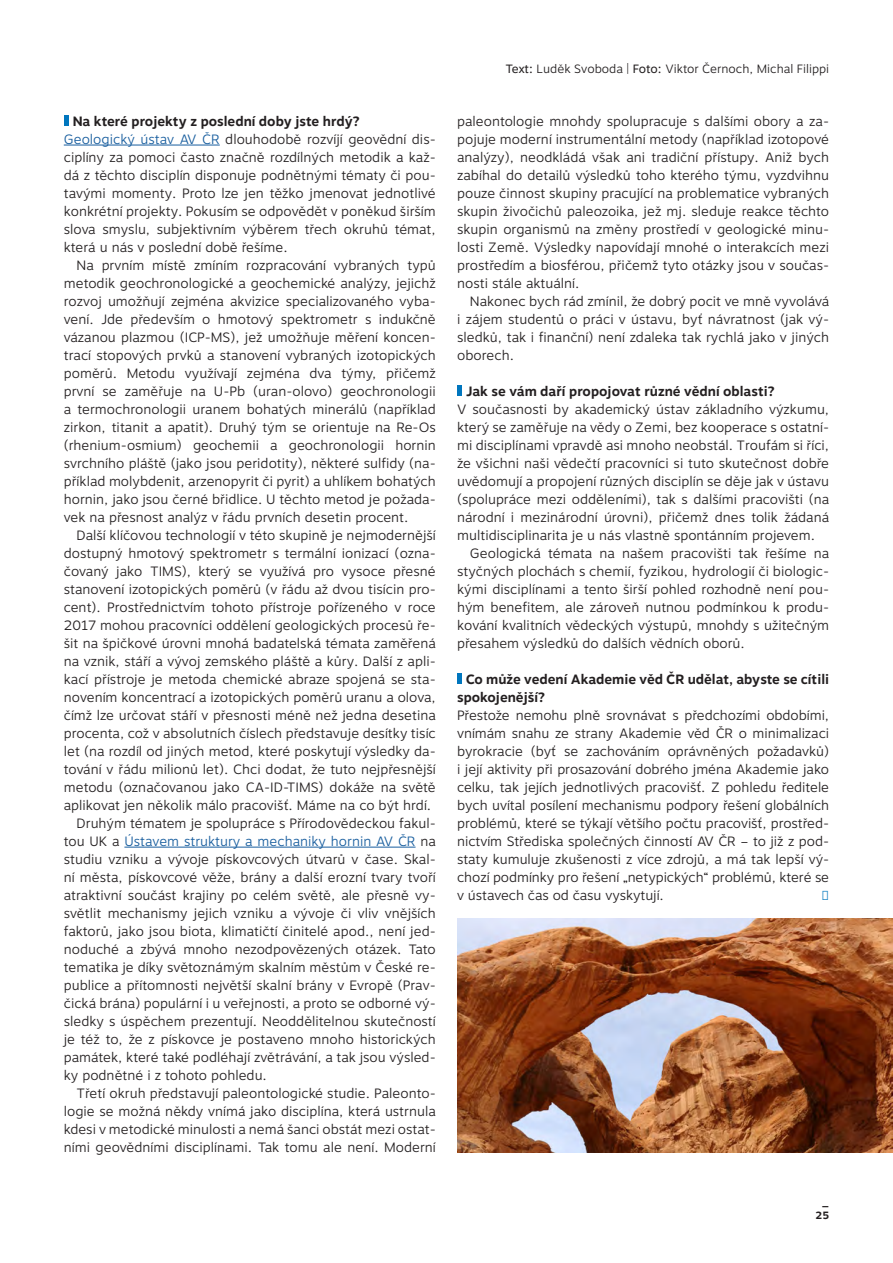
<style>
.page{position:relative;width:893px;height:1263px;background:#fff}
.page>*{position:absolute;margin:0;border:0;box-sizing:border-box;transform-origin:0 0}
.Otázka{font:300 13.5px/18px "Motiva Sans";color:#231f20;text-align:justify}
.Otázka-2{font:700 13.5px/18px "Motiva Sans";color:#231f20}
.t1{font:300 12px "Motiva Sans";color:#231f20}
.t2{font:700 10.5px/12.6px "Motiva Sans";color:#231f20;text-align:center}
.s1{color:#175d9e}
.s2{font-weight:400}
</style>
<div class="page">
<hr style="left:64px;top:145px;width:156px;height:1px;background:#175d9e">
<hr style="left:124px;top:847px;width:292px;height:1px;background:#175d9e">
<hr style="left:64px;top:115px;width:4px;height:11px;background:#0076be">
<div style="left:457px;top:385px;width:5px;height:11px;background:#0076be"></div>
<div style="left:457px;top:673px;width:5px;height:11px;background:#0076be"></div>
<img style="left:457px;top:918px;width:436px;height:234px">
<p class="Otázka-2" style="left:73px;top:113px;width:289px">Na které projekty z poslední doby jste hrdý?</p>
<p class="Otázka" style="left:64px;top:130px;width:374px"><span class="s1">Geologický ústav AV ČR</span> dlouhodobě rozvíjí geovědní dis&shy;ciplíny za pomoci často značně rozdílných metodik a kaž&shy;dá z těchto disciplín disponuje podnětnými tématy či pou&shy;tavými momenty. Proto lze jen těžko jmenovat jednotlivé konkrétní projekty. Pokusím se odpovědět v poněkud širším slova smyslu, subjektivním výběrem třech okruhů témat, která u nás v poslední době řešíme.</p>
<p class="Otázka" style="left:64px;top:256px;width:374px;text-indent:13px">Na prvním místě zmíním rozpracování vybraných typů metodik geochronologické a geochemické analýzy, jejichž rozvoj umožňují zejména akvizice specializovaného vyba&shy;vení. Jde především o hmotový spektrometr s indukčně vázanou plazmou (ICP-MS), jež umožňuje měření koncen&shy;trací stopových prvků a stanovení vybraných izotopických poměrů. Metodu využívají zejména dva týmy, přičemž první se zaměřuje na U-Pb (uran-olovo) geochronologii a termochronologii uranem bohatých minerálů (například zirkon, titanit a apatit). Druhý tým se orientuje na Re-Os (rhenium-osmium) geochemii a geochronologii hornin svrchního pláště (jako jsou peridotity), některé sulfidy (na&shy;příklad molybdenit, arzenopyrit či pyrit) a uhlíkem bohatých hornin, jako jsou černé břidlice. U těchto metod je požada&shy;vek na přesnost analýz v řádu prvních desetin procent.</p>
<p class="Otázka" style="left:64px;top:526px;width:374px;text-indent:13px">Další klíčovou technologií v této skupině je nejmodernější dostupný hmotový spektrometr s termální ionizací (ozna&shy;čovaný jako TIMS), který se využívá pro vysoce přesné stanovení izotopických poměrů (v řádu až dvou tisícin pro&shy;cent). Prostřednictvím tohoto přístroje pořízeného v roce 2017 mohou pracovníci oddělení geologických procesů ře&shy;šit na špičkové úrovni mnohá badatelská témata zaměřená na vznik, stáří a vývoj zemského pláště a kůry. Další z apli&shy;kací přístroje je metoda chemické abraze spojená se sta&shy;novením koncentrací a izotopických poměrů uranu a olova, čímž lze určovat stáří v přesnosti méně než jedna desetina procenta, což v absolutních číslech představuje desítky tisíc let (na rozdíl od jiných metod, které poskytují výsledky da&shy;tování v řádu milionů let). Chci dodat, že tuto nejpřesnější metodu (označovanou jako CA-ID-TIMS) dokáže na světě aplikovat jen několik málo pracovišť. Máme na co být hrdí.</p>
<p class="Otázka" style="left:64px;top:814px;width:374px;text-indent:13px">Druhým tématem je spolupráce s Přírodovědeckou fakul&shy;tou UK a <span class="s1">Ústavem struktury a mechaniky hornin AV ČR</span> na studiu vzniku a vývoje pískovcových útvarů v čase. Skal&shy;ní města, pískovcové věže, brány a další erozní tvary tvoří atraktivní součást krajiny po celém světě, ale přesně vy&shy;světlit mechanismy jejich vzniku a vývoje či vliv vnějších faktorů, jako jsou biota, klimatičtí činitelé apod., není jed&shy;noduché a zbývá mnoho nezodpovězených otázek. Tato tematika je díky světoznámým skalním městům v České re&shy;publice a přítomnosti největší skalní brány v Evropě (Prav&shy;čická brána) populární i u veřejnosti, a proto se odborné vý&shy;sledky s úspěchem prezentují. Neoddělitelnou skutečností je též to, že z pískovce je postaveno mnoho historických památek, které také podléhají zvětrávání, a tak jsou výsled&shy;ky podnětné i z tohoto pohledu.</p>
<p class="Otázka" style="left:64px;top:1084px;width:374px;text-indent:13px">Třetí okruh představují paleontologické studie. Paleonto&shy;logie se možná někdy vnímá jako disciplína, která ustrnula kdesi v metodické minulosti a nemá šanci obstát mezi ostat&shy;ními geovědními disciplínami. Tak tomu ale není. Moderní</p>
<p class="t1" style="left:505px;top:60px;width:325px"><span class="s2">Text:</span> Luděk Svoboda | <span class="s2">Foto:</span> Viktor Černoch, Michal Filippi</p>
<p class="Otázka" style="left:457px;top:112px;width:374px">paleontologie mnohdy spolupracuje s dalšími obory a za&shy;pojuje moderní instrumentální metody (například izotopové analýzy), neodkládá však ani tradiční přístupy. Aniž bych zabíhal do detailů výsledků toho kterého týmu, vyzdvihnu pouze činnost skupiny pracující na problematice vybraných skupin živočichů paleozoika, jež mj. sleduje reakce těchto skupin organismů na změny prostředí v geologické minu&shy;losti Země. Výsledky napovídají mnohé o interakcích mezi prostředím a biosférou, přičemž tyto otázky jsou v součas&shy;nosti stále aktuální.</p>
<p class="Otázka" style="left:457px;top:292px;width:374px;text-indent:13px">Nakonec bych rád zmínil, že dobrý pocit ve mně vyvolává i zájem studentů o práci v ústavu, byť návratnost (jak vý&shy;sledků, tak i finanční) není zdaleka tak rychlá jako v jiných oborech.</p>
<p class="Otázka-2" style="left:466px;top:383px;width:310px">Jak se vám daří propojovat různé vědní oblasti?</p>
<p class="Otázka" style="left:457px;top:400px;width:374px">V současnosti by akademický ústav základního výzkumu, který se zaměřuje na vědy o Zemi, bez kooperace s ostatní&shy;mi disciplínami vpravdě asi mnoho neobstál. Troufám si říci, že všichni naši vědečtí pracovníci si tuto skutečnost dobře uvědomují a propojení různých disciplín se děje jak v ústavu (spolupráce mezi odděleními), tak s dalšími pracovišti (na národní i mezinárodní úrovni), přičemž dnes tolik žádaná multidisciplinarita je u nás vlastně spontánním projevem.</p>
<p class="Otázka" style="left:457px;top:544px;width:374px;text-indent:13px">Geologická témata na našem pracovišti tak řešíme na styčných plochách s chemií, fyzikou, hydrologií či biologic&shy;kými disciplínami a tento širší pohled rozhodně není pou&shy;hým benefitem, ale zároveň nutnou podmínkou k produ&shy;kování kvalitních vědeckých výstupů, mnohdy s užitečným přesahem výsledků do dalších vědních oborů.</p>
<p class="Otázka-2" style="left:457px;top:671px;width:374px;text-indent:9px">Co může vedení Akademie věd ČR udělat, abyste se cítili spokojenější?</p>
<p class="Otázka" style="left:457px;top:706px;width:374px">Přestože nemohu plně srovnávat s předchozími obdobími, vnímám snahu ze strany Akademie věd ČR o minimalizaci byrokracie (byť se zachováním oprávněných požadavků) i její aktivity při prosazování dobrého jména Akademie jako celku, tak jejích jednotlivých pracovišť. Z pohledu ředitele bych uvítal posílení mechanismu podpory řešení globálních problémů, které se týkají většího počtu pracovišť, prostřed&shy;nictvím Střediska společných činností AV ČR – to již z pod&shy;staty kumuluje zkušenosti z více zdrojů, a má tak lepší vý&shy;chozí podmínky pro řešení „netypických“ problémů, které se v ústavech čas od času vyskytují.</p>
<p class="t2" style="left:816px;top:1196px;width:15px">_<br>25</p>
</div>
